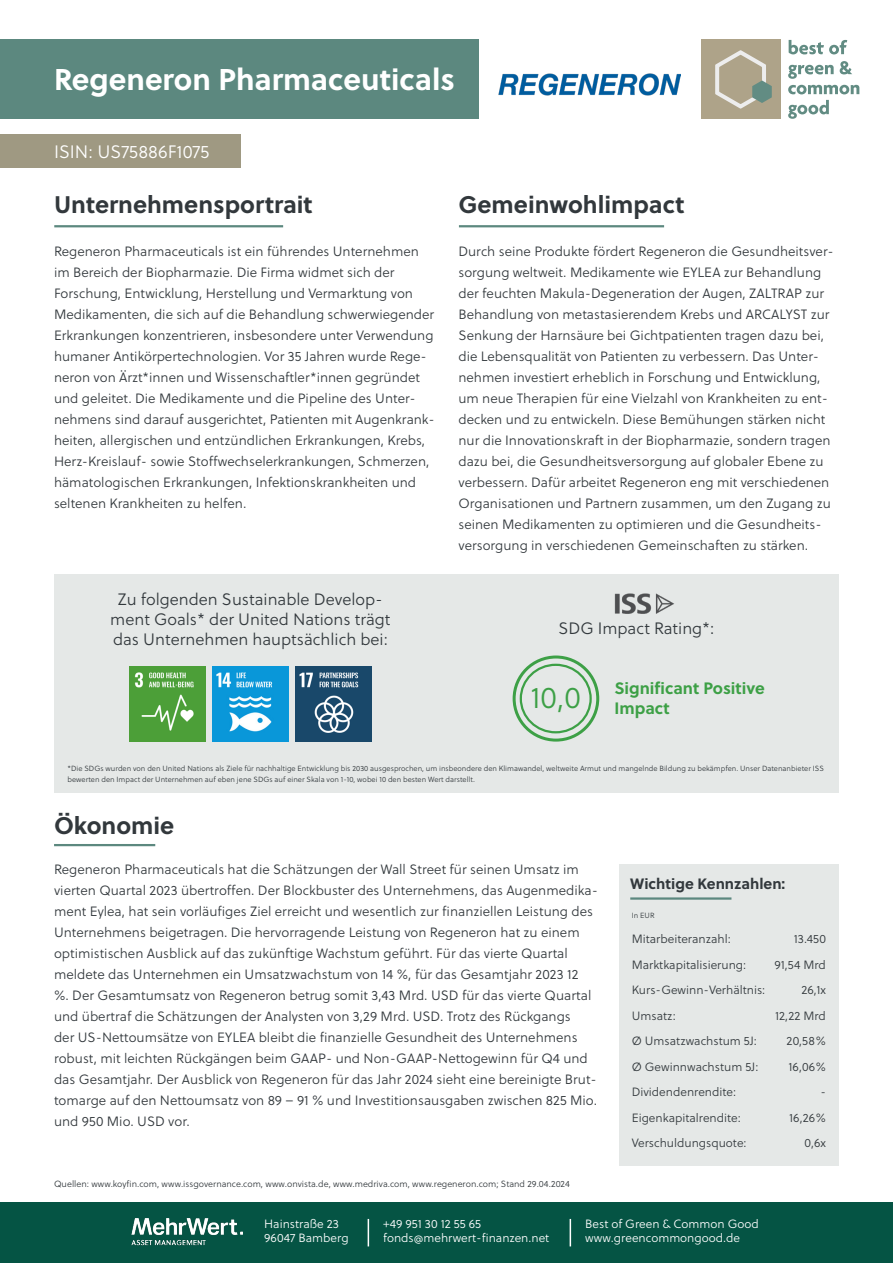
<style>
.page{position:relative;width:893px;height:1263px;background:#fff}
.page>*{position:absolute;margin:0;border:0;box-sizing:border-box;transform-origin:0 0}
.t1{font:700 30px "Soleil";color:#fff}
.t2{font:30px "Soleil Lt";color:#3da046}
.t3{font:700 24px "Soleil";color:#32383c}
.t4{font:18px "Soleil Lt";color:#fff}
.t5{font:16.5px/19.8px "Soleil Lt";color:#32383c;text-align:center}
.t6{font:700 16.5px "Soleil";color:#3da046}
.t7{font:700 15px "Soleil";color:#32383c}
.t8{font:13.5px/21px "Soleil Lt";color:#32383c}
.t9{font:12px/25.5px "Soleil Lt";color:#32383c;text-align:right}
.t10{font:12px "Soleil Lt";color:#fff}
.t11{font:9px "Soleil Lt";color:#32383c}
.t12{font:7.5px/10.5px "Soleil Lt";color:#32383c}
</style>
<div class="page">
<div style="left:54px;top:575px;width:785px;height:218px;background:#e5e8e7"></div>
<div style="left:701px;top:40px;width:79px;height:79px;background:#aea389"></div>
<svg style="left:789px;top:40px;width:58px;height:14px"></svg>
<svg style="left:788px;top:65px;width:46px;height:14px"></svg>
<svg style="left:840px;top:61px;width:12px;height:13px"></svg>
<svg style="left:788px;top:85px;width:71px;height:9px"></svg>
<svg style="left:788px;top:100px;width:41px;height:19px"></svg>
<svg style="left:715px;top:50px;width:57px;height:59px"></svg>
<div style="left:0;top:134px;width:240px;height:34px;background:#9f9982"></div>
<div style="left:0;top:1202px;width:893px;height:61px;background:#055444"></div>
<img style="left:131px;top:1219px;width:111px;height:27px">
<svg style="left:368px;top:1219px;width:1px;height:27px"></svg>
<svg style="left:570px;top:1219px;width:1px;height:27px"></svg>
<hr style="left:54px;top:225px;width:229px;height:2px;background:#5c887f">
<hr style="left:459px;top:225px;width:205px;height:2px;background:#5c887f">
<hr style="left:54px;top:844px;width:101px;height:2px;background:#5c887f">
<img style="left:130px;top:666px;width:75px;height:76px">
<img style="left:213px;top:666px;width:75px;height:76px">
<div style="left:513px;top:655px;width:86px;height:87px;border:3px solid #3da046;border-radius:50%"></div>
<img style="left:614px;top:593px;width:60px;height:21px">
<div style="left:619px;top:864px;width:220px;height:302px;background:#e5e8e7"></div>
<hr style="left:630px;top:897px;width:101px;height:3px;background:#5c887f">
<div style="left:0;top:40px;width:478px;height:79px;background:#5c887f"></div>
<img style="left:296px;top:666px;width:75px;height:76px">
<div style="left:520px;top:664px;width:72px;height:69px;border:2px solid #3da046;border-radius:50%"></div>
<img style="left:499px;top:73px;width:181px;height:22px">
<p class="t1" style="left:54px;top:56px;width:402px">Regeneron Pharmaceuticals</p>
<p class="t4" style="left:54px;top:139px;width:157px">ISIN: US75886F1075</p>
<p class="t3" style="left:54px;top:186px;width:260px">Unternehmensportrait</p>
<p class="t8" style="left:54px;top:240px;width:382px">Regeneron Pharmaceuticals ist ein führendes Unternehmen im Bereich der Biopharmazie. Die Firma widmet sich der Forschung, Entwicklung, Herstellung und Vermarktung von Medikamenten, die sich auf die Behandlung schwerwiegender Erkrankungen konzentrieren, insbesondere unter Verwendung humaner Antikörpertechnologien. Vor 35 Jahren wurde Rege&shy;neron von Ärzt*innen und Wissenschaftler*innen gegründet und geleitet. Die Medikamente und die Pipeline des Unter&shy;nehmens sind darauf ausgerichtet, Patienten mit Augenkrank&shy;heiten, allergischen und entzündlichen Erkrankungen, Krebs, Herz-Kreislauf- sowie Stoffwechselerkrankungen, Schmerzen, hämatologischen Erkrankungen, Infektionskrankheiten und seltenen Krankheiten zu helfen.</p>
<p class="t5" style="left:110px;top:589px;width:282px">Zu folgenden Sustainable Develop&shy;ment Goals* der United Nations trägt das Unternehmen hauptsächlich bei:</p>
<p class="t3" style="left:458px;top:186px;width:228px">Gemeinwohlimpact</p>
<p class="t8" style="left:458px;top:240px;width:377px">Durch seine Produkte fördert Regeneron die Gesundheitsver&shy;sorgung weltweit. Medikamente wie EYLEA zur Behandlung der feuchten Makula-Degeneration der Augen, ZALTRAP zur Behandlung von metastasierendem Krebs und ARCALYST zur Senkung der Harnsäure bei Gichtpatienten tragen dazu bei, die Lebensqualität von Patienten zu verbessern. Das Unter&shy;nehmen investiert erheblich in Forschung und Entwicklung, um neue Therapien für eine Vielzahl von Krankheiten zu ent&shy;decken und zu entwickeln. Diese Bemühungen stärken nicht nur die Innovationskraft in der Biopharmazie, sondern tragen dazu bei, die Gesundheitsversorgung auf globaler Ebene zu verbessern. Dafür arbeitet Regeneron eng mit verschiedenen Organisationen und Partnern zusammen, um den Zugang zu seinen Medikamenten zu optimieren und die Gesundheits&shy;versorgung in verschiedenen Gemeinschaften zu stärken.</p>
<p class="t5" style="left:559px;top:618px;width:157px">SDG Impact Rating*:</p>
<p class="t2" style="left:530px;top:676px;width:52px">10,0</p>
<p class="t6" style="left:614px;top:675px;width:152px">Significant Positive</p>
<p class="t6" style="left:614px;top:695px;width:57px">Impact</p>
<p class="t12" style="left:68px;top:763px;width:758px">*Die SDGs wurden von den United Nations als Ziele für nachhaltige Entwicklung bis 2030 ausgesprochen, um insbeondere den Klimawandel, weltweite Armut und mangelnde Bildung zu bekämpfen. Unser Datenanbieter ISS bewerten den Impact der Unternehmen auf eben jene SDGs auf einer Skala von 1-10, wobei 10 den besten Wert darstellt.</p>
<p class="t3" style="left:54px;top:807px;width:122px">Ökonomie</p>
<p class="t8" style="left:54px;top:859px;width:545px">Regeneron Pharmaceuticals hat die Schätzungen der Wall Street für seinen Umsatz im vierten Quartal 2023 übertroffen. Der Blockbuster des Unternehmens, das Augenmedika&shy;ment Eylea, hat sein vorläufiges Ziel erreicht und wesentlich zur finanziellen Leistung des Unternehmens beigetragen. Die hervorragende Leistung von Regeneron hat zu einem optimistischen Ausblick auf das zukünftige Wachstum geführt. Für das vierte Quartal meldete das Unternehmen ein Umsatzwachstum von 14 %, für das Gesamtjahr 2023 12<br>%. Der Gesamtumsatz von Regeneron betrug somit 3,43 Mrd. USD für das vierte Quartal und übertraf die Schätzungen der Analysten von 3,29 Mrd. USD. Trotz des Rückgangs<br>der US-Nettoumsätze von EYLEA bleibt die finanzielle Gesundheit des Unternehmens robust, mit leichten Rückgängen beim GAAP- und Non-GAAP-Nettogewinn für Q4 und das Gesamtjahr. Der Ausblick von Regeneron für das Jahr 2024 sieht eine bereinigte Brut&shy;tomarge auf den Nettoumsatz von 89 – 91 % und Investitionsausgaben zwischen 825 Mio. und 950 Mio. USD vor.</p>
<p class="t11" style="left:54px;top:1177px;width:517px">Quellen: www.koyfin.com, www.issgovernance.com, www.onvista.de, www.medriva.com, www.regeneron.com; Stand 29.04.2024</p>
<p class="t7" style="left:630px;top:872px;width:157px">Wichtige Kennzahlen:</p>
<p class="t12" style="left:632px;top:910px;width:24px">In EUR</p>
<p class="t9" style="left:632px;top:926px;width:100px">Mitarbeiteranzahl:</p>
<p class="t9" style="left:632px;top:952px;width:116px">Marktkapitalisierung:</p>
<p class="t9" style="left:632px;top:977px;width:135px">Kurs-Gewinn-Verhältnis:</p>
<p class="t9" style="left:632px;top:1003px;width:45px">Umsatz:</p>
<p class="t9" style="left:632px;top:1028px;width:127px">Ø Umsatzwachstum 5J:</p>
<p class="t9" style="left:632px;top:1054px;width:128px">Ø Gewinnwachstum 5J:</p>
<p class="t9" style="left:632px;top:1079px;width:106px">Dividendenrendite:</p>
<p class="t9" style="left:632px;top:1105px;width:111px">Eigenkapitalrendite:</p>
<p class="t9" style="left:632px;top:1130px;width:116px">Verschuldungsquote:</p>
<p class="t9" style="left:794px;top:926px;width:34px">13.450</p>
<p class="t9" style="left:774px;top:952px;width:53px">91,54 Mrd</p>
<p class="t9" style="left:775px;top:977px;width:52px">26,1x<br>12,22 Mrd</p>
<p class="t9" style="left:787px;top:1028px;width:41px">20,58%</p>
<p class="t9" style="left:788px;top:1054px;width:39px">16,06%</p>
<p class="t9" style="left:820px;top:1079px;width:7px">-</p>
<p class="t9" style="left:789px;top:1105px;width:38px">16,26%</p>
<p class="t9" style="left:804px;top:1130px;width:23px">0,6x</p>
<p class="t10" style="left:264px;top:1215px;width:76px">Hainstraße 23</p>
<p class="t10" style="left:264px;top:1230px;width:86px">96047 Bamberg</p>
<p class="t10" style="left:383px;top:1215px;width:99px">+49 951 30 12 55 65</p>
<p class="t10" style="left:383px;top:1230px;width:168px">fonds@mehrwert-finanzen.net</p>
<p class="t10" style="left:585px;top:1215px;width:175px">Best of Green &amp; Common Good</p>
<p class="t10" style="left:585px;top:1230px;width:156px">www.greencommongood.de</p>
</div>
